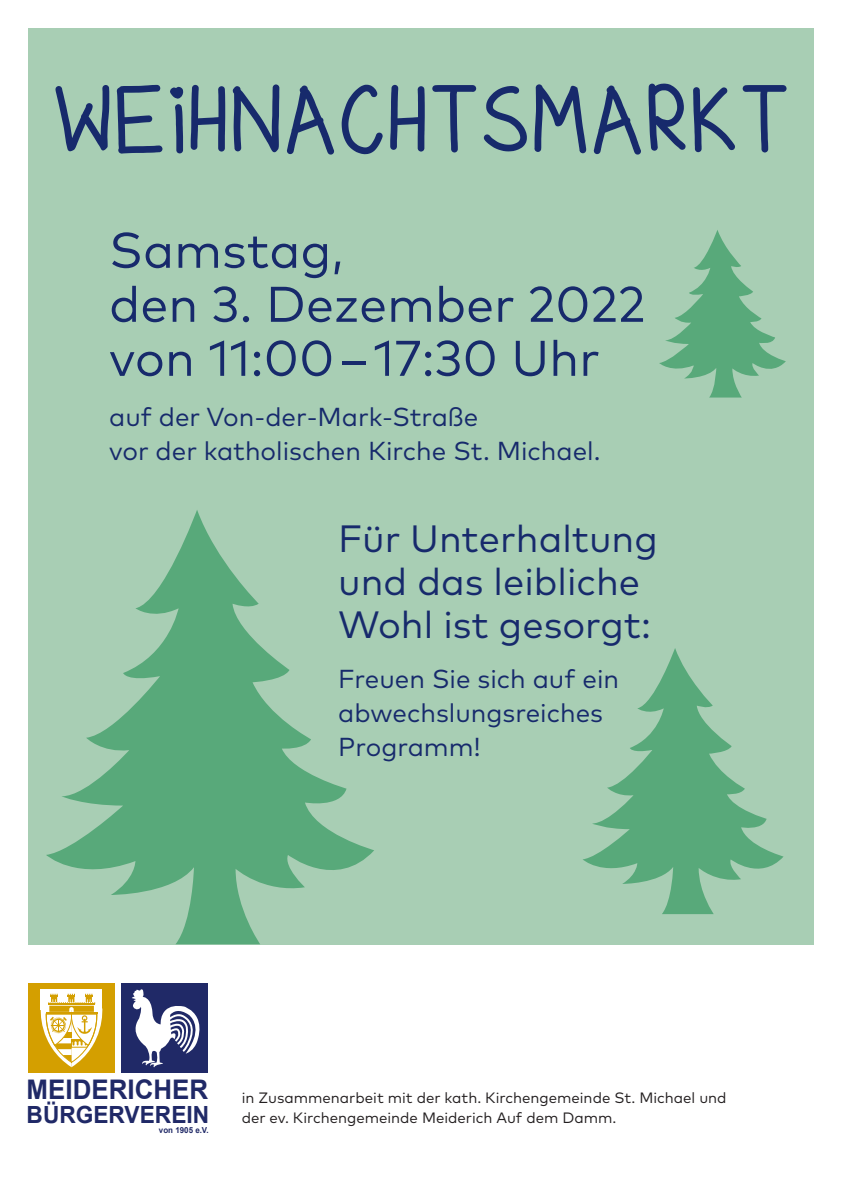
<style>
.page{position:relative;width:842px;height:1191px;background:#fff}
.page>*{position:absolute;margin:0;border:0;box-sizing:border-box;transform-origin:0 0}
.t1{font:85px "Love";letter-spacing:-.01em;color:#172a6c}
.t2{font:50px/54px "Mark OT";color:#172a6c}
.t3{font:38px/43px "Mark OT";color:#172a6c}
.t4{font:700 27px "Arial";color:#202967;scale:.96 1}
.t5{font:26px/34px "Mark OT";color:#172a6c}
.t6{font:700 23.7px "Arial";color:#202967;scale:.96 1}
.t7{font:15px/20px "Mark OT";color:#231f20}
.t8{font:700 8.3px "Arial";color:#202967;scale:.96 1}
</style>
<div class="page">
<div style="left:28px;top:28px;width:786px;height:917px;background:#a8ceb4"></div>
<div style="left:28px;top:983px;width:87px;height:90px;background:#d49f00"></div>
<div style="left:41px;top:988px;width:61px;height:21px;background:#fff"></div>
<svg style="left:40px;top:993px;width:63px;height:74px"></svg>
<div style="left:121px;top:983px;width:87px;height:90px;background:#202967"></div>
<svg style="left:132px;top:989px;width:68px;height:78px"></svg>
<svg style="left:659px;top:230px;width:127px;height:167px"></svg>
<svg style="left:583px;top:648px;width:200px;height:266px"></svg>
<svg style="left:46px;top:510px;width:328px;height:434px"></svg>
<h1 class="t1" style="left:51px;top:80px;width:741px">WEiHNACHTSMARKT</h1>
<h2 class="t2" style="left:109px;top:222px;width:538px">Samstag,<br>den 3. Dezember 2022 von 11:00 – 17:30 Uhr</h2>
<p class="t5" style="left:109px;top:399px;width:493px">auf der Von-der-Mark-Straße<br>vor der katholischen Kirche St. Michael.</p>
<h3 class="t3" style="left:338px;top:516px;width:321px">Für Unterhaltung und das leibliche<br>Wohl ist gesorgt:</h3>
<p class="t5" style="left:338px;top:661px;width:282px">Freuen Sie sich auf ein abwechslungsreiches<br>Programm!</p>
<p class="t4" style="left:27px;top:1071px;width:191px">MEIDERICHER</p>
<p class="t6" style="left:27px;top:1098px;width:192px">BÜRGERVEREIN</p>
<p class="t8" style="left:159px;top:1124px;width:53px">von 1905 e.V.</p>
<p class="t7" style="left:242px;top:1087px;width:486px">in Zusammenarbeit mit der kath. Kirchengemeinde St. Michael und der ev. Kirchengemeinde Meiderich Auf dem Damm.</p>
</div>
